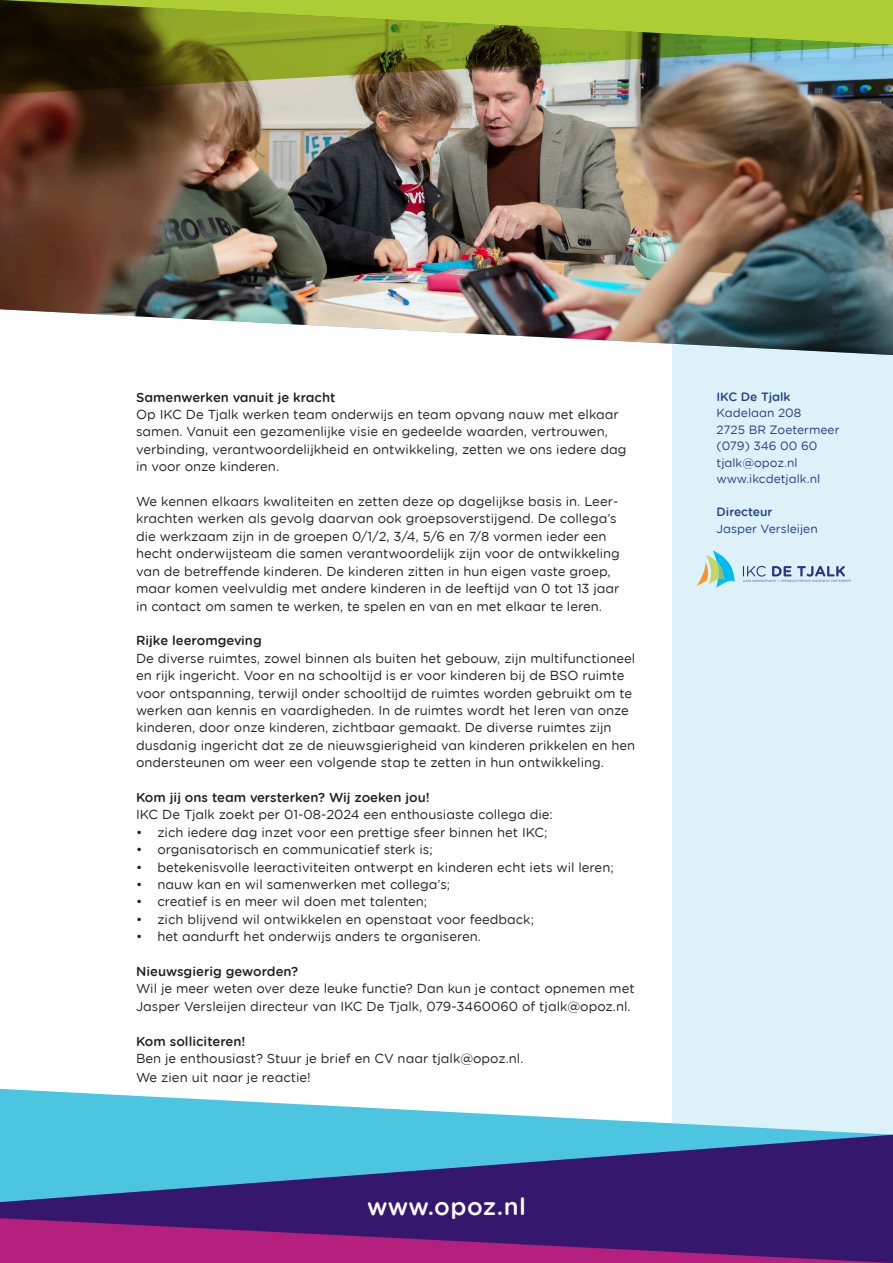
<style>
.page{position:relative;width:893px;height:1263px;background:#fff}
.page>*{position:absolute;margin:0;border:0;box-sizing:border-box;transform-origin:0 0}
.t1{font:500 24px "VGM Gotham Rounded";letter-spacing:.015em;color:#fff}
.t2{font:13.05px/17.4px "VGM Gotham Rounded";color:#231f20}
.t3{font:500 13.05px "VGM Gotham Rounded";color:#231f20}
.t4{font:12px "VGM Gotham Rounded";color:#253f8e}
.t5{font:500 12px "VGM Gotham Rounded";color:#253f8e}
</style>
<div class="page">
<div style="left:672px;top:355px;width:221px;height:734px;background:#dcf1f8"></div>
<svg style="left:0;top:1089px;width:893px;height:46px"></svg>
<svg style="left:0;top:1135px;width:893px;height:128px;background:#51468e"></svg>
<img style="left:0;top:95px;width:893px;height:260px">
<img style="left:0;top:0;width:893px;height:95px">
<svg style="left:697px;top:550px;width:38px;height:38px"></svg>
<svg style="left:743px;top:566px;width:108px;height:16px;background:#b0bfdb"></svg>
<p class="t3" style="left:136px;top:388px;width:201px">Samenwerken vanuit je kracht</p>
<p class="t2" style="left:136px;top:405px;width:492px">Op IKC De Tjalk werken team onderwijs en team opvang nauw met elkaar samen. Vanuit een gezamenlijke visie en gedeelde waarden, vertrouwen, verbinding, verantwoordelijkheid en ontwikkeling, zetten we ons iedere dag in voor onze kinderen.</p>
<p class="t2" style="left:136px;top:492px;width:485px">We kennen elkaars kwaliteiten en zetten deze op dagelijkse basis in. Leer&shy;krachten werken als gevolg daarvan ook groepsoverstijgend. De collega’s die werkzaam zijn in de groepen 0/1/2, 3/4, 5/6 en 7/8 vormen ieder een hecht onderwijsteam die samen verantwoordelijk zijn voor de ontwikkeling van de betreffende kinderen. De kinderen zitten in hun eigen vaste groep, maar komen veelvuldig met andere kinderen in de leeftijd van 0 tot 13 jaar</p>
<p class="t2" style="left:136px;top:597px;width:467px">in contact om samen te werken, te spelen en van en met elkaar te leren.</p>
<p class="t3" style="left:136px;top:631px;width:127px">Rijke leeromgeving</p>
<p class="t2" style="left:136px;top:649px;width:501px">De diverse ruimtes, zowel binnen als buiten het gebouw, zijn multifunctioneel en rijk ingericht. Voor en na schooltijd is er voor kinderen bij de BSO ruimte voor ontspanning, terwijl onder schooltijd de ruimtes worden gebruikt om te werken aan kennis en vaardigheden. In de ruimtes wordt het leren van onze kinderen, door onze kinderen, zichtbaar gemaakt. De diverse ruimtes zijn dusdanig ingericht dat ze de nieuwsgierigheid van kinderen prikkelen en hen ondersteunen om weer een volgende stap te zetten in hun ontwikkeling.</p>
<p class="t3" style="left:136px;top:788px;width:295px">Kom jij ons team versterken? Wij zoeken jou!</p>
<p class="t2" style="left:136px;top:805px;width:418px">IKC De Tjalk zoekt per 01-08-2024 een enthousiaste collega die:</p>
<p class="t2" style="left:136px;top:823px;width:413px">• zich iedere dag inzet voor een prettige sfeer binnen het IKC;</p>
<p class="t2" style="left:136px;top:840px;width:298px">• organisatorisch en communicatief sterk is;</p>
<p class="t2" style="left:136px;top:858px;width:479px">• betekenisvolle leeractiviteiten ontwerpt en kinderen echt iets wil leren;</p>
<p class="t2" style="left:136px;top:875px;width:316px">• nauw kan en wil samenwerken met collega’s;</p>
<p class="t2" style="left:136px;top:892px;width:293px">• creatief is en meer wil doen met talenten;</p>
<p class="t2" style="left:136px;top:910px;width:399px">• zich blijvend wil ontwikkelen en openstaat voor feedback;</p>
<p class="t2" style="left:136px;top:927px;width:347px">• het aandurft het onderwijs anders te organiseren.</p>
<p class="t3" style="left:136px;top:962px;width:164px">Nieuwsgierig geworden?</p>
<p class="t2" style="left:136px;top:979px;width:500px">Wil je meer weten over deze leuke functie? Dan kun je contact opnemen met<br>Jasper Versleijen directeur van IKC De Tjalk, 079-3460060 of tjalk@opoz.nl.</p>
<p class="t3" style="left:136px;top:1031px;width:111px">Kom solliciteren!</p>
<p class="t2" style="left:136px;top:1049px;width:389px">Ben je enthousiast? Stuur je brief en CV naar tjalk@opoz.nl.</p>
<p class="t2" style="left:136px;top:1068px;width:176px">We zien uit naar je reactie!</p>
<p class="t1" style="left:367px;top:1189px;width:160px">www.opoz.nl</p>
<p class="t5" style="left:716px;top:388px;width:76px">IKC De Tjalk</p>
<p class="t4" style="left:716px;top:405px;width:86px">Kadelaan 208</p>
<p class="t4" style="left:716px;top:421px;width:125px">2725 BR Zoetermeer</p>
<p class="t4" style="left:716px;top:438px;width:102px">(079) 346 00 60</p>
<p class="t4" style="left:716px;top:454px;width:83px">tjalk@opoz.nl</p>
<p class="t4" style="left:716px;top:471px;width:105px">www.ikcdetjalk.nl</p>
<p class="t5" style="left:716px;top:503px;width:58px">Directeur</p>
<p class="t4" style="left:716px;top:520px;width:103px">Jasper Versleijen</p>
</div>
